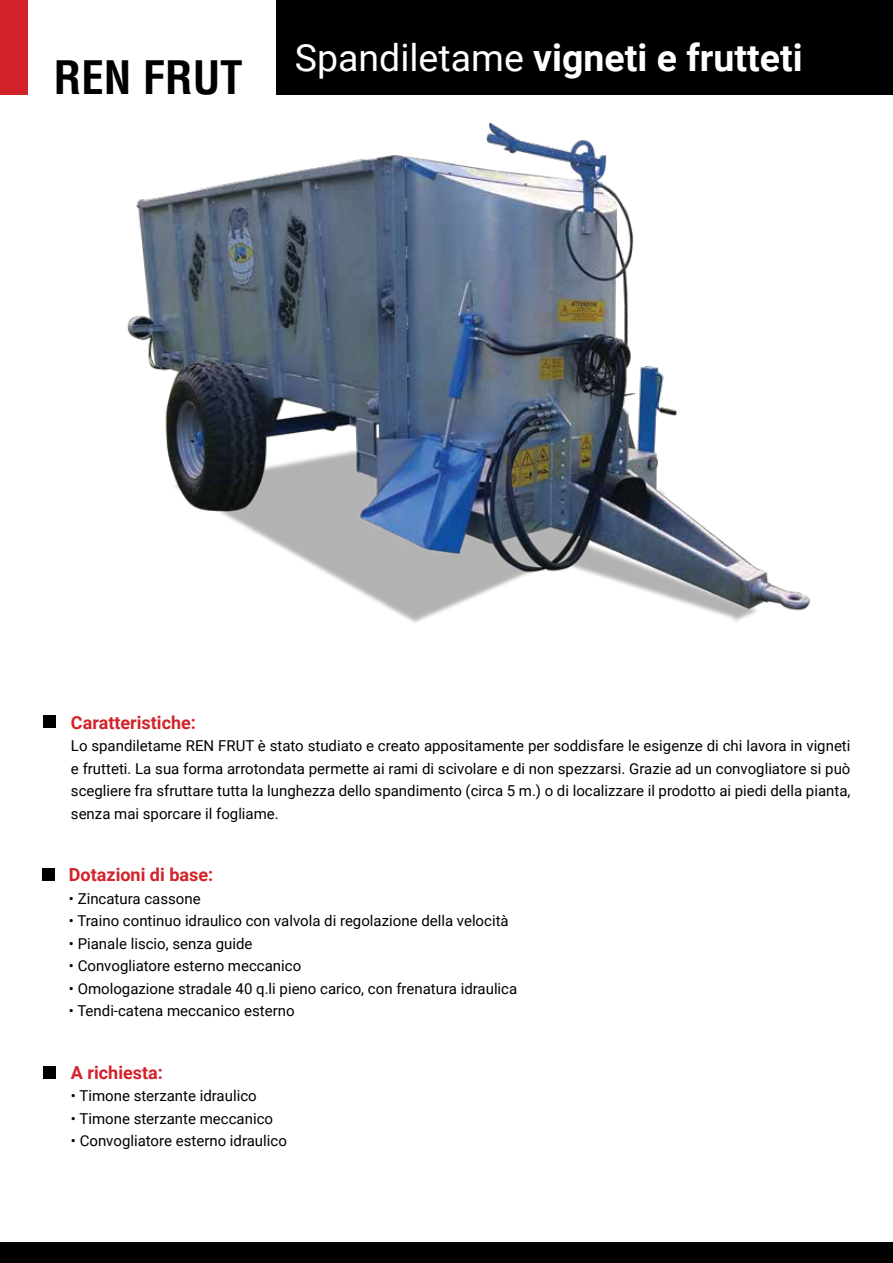
<style>
.page{position:relative;width:893px;height:1263px;background:#fff}
.page>*{position:absolute;margin:0;border:0;box-sizing:border-box;transform-origin:0 0}
.t1{font:700 condensed 45px "Helvetica LT Std";color:#000}
.t2{font:700 37.5px "Roboto";color:#fff}
.t3{font:700 18px "Roboto";color:#d2232a}
.t4{font:15px/22.5px "Roboto";color:#000;text-align:justify}
.s1{font-weight:400}
</style>
<div class="page">
<div style="left:276px;top:0;width:617px;height:94px;background:#000"></div>
<div style="left:0;top:0;width:27px;height:94px;background:#d2232a"></div>
<div style="left:43px;top:715px;width:13px;height:13px;background:#000"></div>
<div style="left:44px;top:1066px;width:12px;height:13px;background:#000"></div>
<div style="left:43px;top:868px;width:12px;height:13px;background:#000"></div>
<img style="left:127px;top:94px;width:703px;height:529px">
<div style="left:0;top:1242px;width:893px;height:21px;background:#000"></div>
<h1 class="t1" style="left:54px;top:49px;width:190px">REN FRUT</h1>
<h2 class="t2" style="left:295px;top:31px;width:509px"><span class="s1">Spandiletame</span> vigneti e frutteti</h2>
<p class="t3" style="left:71px;top:710px;width:127px">Caratteristiche:</p>
<p class="t4" style="left:71px;top:734px;width:781px">Lo spandiletame REN FRUT è stato studiato e creato appositamente per soddisfare le esigenze di chi lavora in vigneti e frutteti. La sua forma arrotondata permette ai rami di scivolare e di non spezzarsi. Grazie ad un convogliatore si può scegliere fra sfruttare tutta la lunghezza dello spandimento (circa 5 m.) o di localizzare il prodotto ai piedi della pianta, senza mai sporcare il fogliame.</p>
<p class="t3" style="left:69px;top:862px;width:146px">Dotazioni di base:</p>
<p class="t4" style="left:69px;top:887px;width:133px">• Zincatura cassone</p>
<p class="t4" style="left:69px;top:909px;width:441px">• Traino continuo idraulico con valvola di regolazione della velocità</p>
<p class="t4" style="left:69px;top:932px;width:185px">• Pianale liscio, senza guide</p>
<p class="t4" style="left:69px;top:954px;width:234px">• Convogliatore esterno meccanico</p>
<p class="t4" style="left:69px;top:977px;width:450px">• Omologazione stradale 40 q.li pieno carico, con frenatura idraulica</p>
<p class="t4" style="left:69px;top:999px;width:227px">• Tendi-catena meccanico esterno</p>
<p class="t3" style="left:71px;top:1060px;width:93px">A richiesta:</p>
<p class="t4" style="left:71px;top:1084px;width:187px">• Timone sterzante idraulico</p>
<p class="t4" style="left:71px;top:1106px;width:204px">• Timone sterzante meccanico</p>
<p class="t4" style="left:71px;top:1129px;width:217px">• Convogliatore esterno idraulico</p>
</div>
